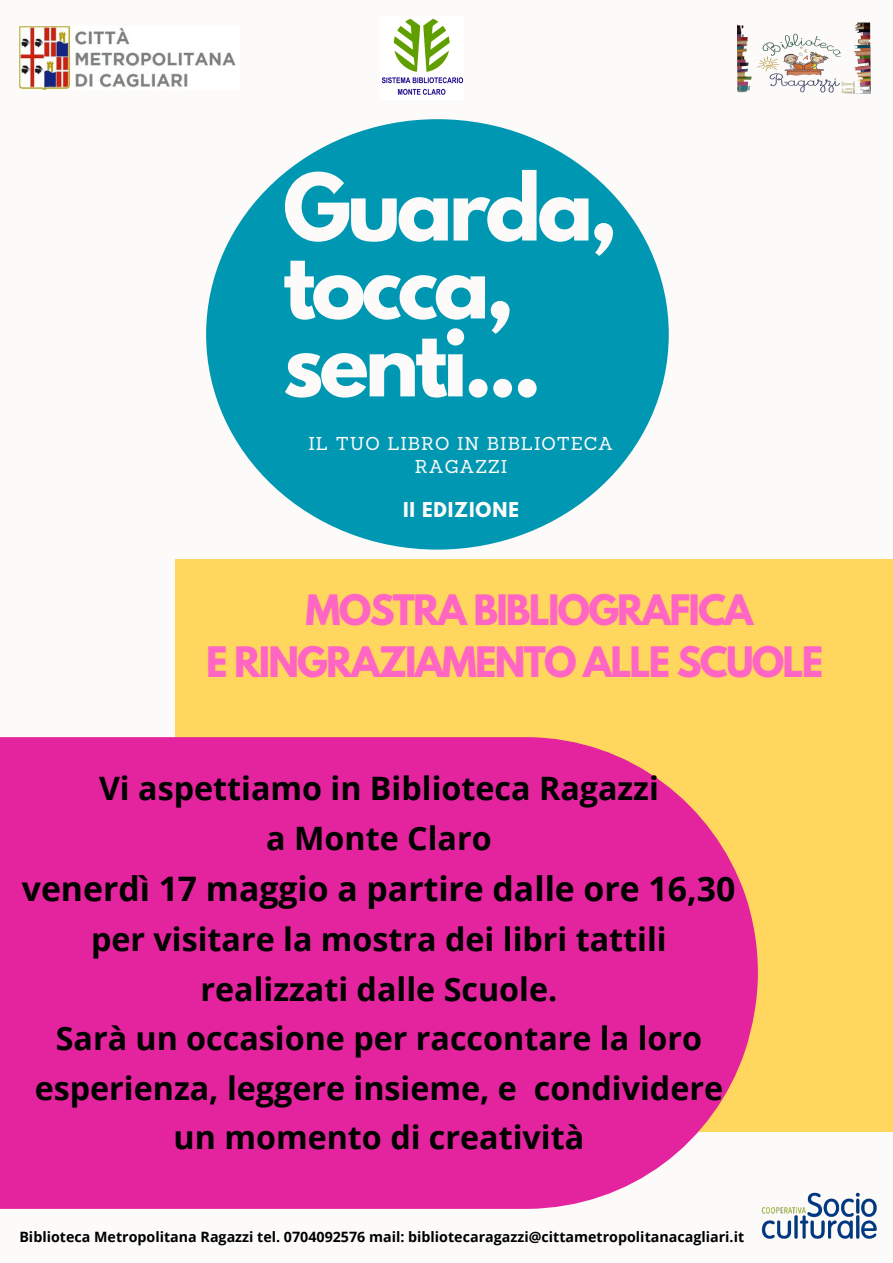
<style>
.page{position:relative;width:893px;height:1263px;background:#fcfbfa}
.page>*{position:absolute;margin:0;border:0;box-sizing:border-box;transform-origin:0 0}
.t1{font:700 82.05px/77.9px "League Spartan";letter-spacing:-.05em;color:#fcfbfa}
.t2{font:700 37.2px/51.8px "League Spartan";letter-spacing:-.05em;color:#ff66c4}
.t3{font:700 33.75px "Open Sans";color:#000}
.t4{font:700 32.25px/49.5px "Open Sans";color:#000;text-align:center}
.t5{font:18.15px/23.1px "Sanchez";letter-spacing:.05em;color:#fcfbfa;text-align:center}
.t6{font:700 18.15px "League Spartan";letter-spacing:.05em;color:#fcfbfa}
.t7{font:700 14.25px "Open Sans";color:#000}
</style>
<div class="page">
<div style="left:176px;top:559px;width:717px;height:572px;background:#ffd75e"></div>
<div style="left:0;top:737px;width:757px;height:472px;background:#e4239e"></div>
<div style="left:206px;top:119px;width:462px;height:431px;background:#0097b2;border-radius:50%"></div>
<img style="left:761px;top:1192px;width:116px;height:47px">
<img style="left:19px;top:26px;width:217px;height:63px">
<img style="left:382px;top:18px;width:81px;height:77px">
<img style="left:737px;top:22px;width:133px;height:71px">
<h5 class="t1" style="left:283px;top:179px;width:336px">Guarda, tocca, senti...</h5>
<h4 class="t5" style="left:308px;top:432px;width:306px">IL TUO LIBRO IN BIBLIOTECA<br>RAGAZZI</h4>
<h2 class="t6" style="left:403px;top:501px;width:117px">II EDIZIONE</h2>
<h3 class="t2" style="left:206px;top:589px;width:618px;text-indent:99px">MOSTRA BIBLIOGRAFICA<br>E RINGRAZIAMENTO ALLE SCUOLE</h3>
<p class="t4" style="left:99px;top:763px;width:561px">Vi aspettiamo in Biblioteca Ragazzi a Monte Claro</p>
<p class="t3" style="left:22px;top:865px;width:715px">venerdì 17 maggio a partire dalle ore 16,30</p>
<p class="t4" style="left:35px;top:914px;width:690px">per visitare la mostra dei libri tattili realizzati dalle Scuole.<br>Sarà un occasione per raccontare la loro esperienza, leggere insieme, e condividere un momento di creatività</p>
<p class="t7" style="left:19px;top:1227px;width:726px">Biblioteca Metropolitana Ragazzi tel. 0704092576 mail: bibliotecaragazzi@cittametropolitanacagliari.it</p>
</div>
